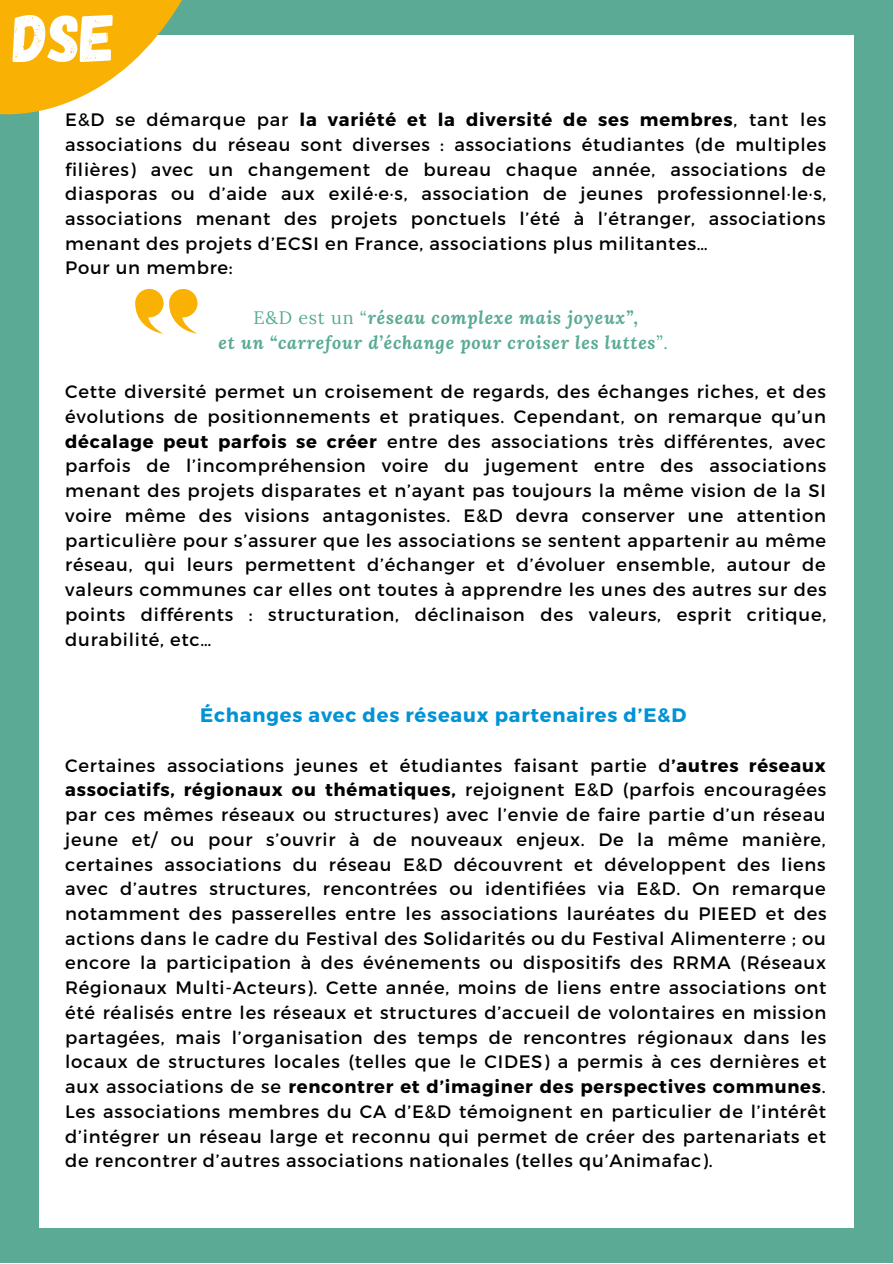
<style>
.page{position:relative;width:893px;height:1264px;background:#fff}
.page>*{position:absolute;margin:0;border:0;box-sizing:border-box;transform-origin:0 0}
.t1{font:67.5px "Gagalin";color:#fff}
.t2{font:700 19.5px "Montserrat";letter-spacing:.04em;color:#0093d6}
.t3{font:18px/24.8px "Montserrat";letter-spacing:.04em;color:#000;text-align:justify}
.t4{font:italic 700 18px "Lora";letter-spacing:.04em;color:#5aaa96}
.s1{font-weight:700}
.s2{font-weight:400;font-style:normal}
</style>
<div class="page">
<div style="left:0;top:0;width:892px;height:1262px;background:#5aaa96"></div>
<div style="left:39px;top:35px;width:814px;height:1192px;background:#fff"></div>
<svg style="left:0;top:0;width:182px;height:115px;fill:#f9b104"></svg>
<svg style="left:135px;top:289px;width:63px;height:45px"></svg>
<p class="t1" style="left:13px;top:-6px;width:104px">DSE</p>
<p class="t3" style="left:65px;top:106px;width:762px">E&amp;D se démarque par <span class="s1">la variété et la diversité de ses membres</span>, tant les associations du réseau sont diverses : associations étudiantes (de multiples filières) avec un changement de bureau chaque année, associations de diasporas ou d’aide aux exilé·e·s, association de jeunes professionnel·le·s, associations menant des projets ponctuels l’été à l’étranger, associations menant des projets d’ECSI en France, associations plus militantes…</p>
<p class="t3" style="left:65px;top:255px;width:169px">Pour un membre:</p>
<p class="t4" style="left:253px;top:305px;width:386px"><span class="s2">E&amp;D est un “</span>réseau complexe mais joyeux”,</p>
<p class="t4" style="left:218px;top:330px;width:450px">et un “carrefour d’échange pour croiser les luttes<span class="s2">”.</span></p>
<p class="t3" style="left:65px;top:378px;width:762px">Cette diversité permet un croisement de regards, des échanges riches, et des évolutions de positionnements et pratiques. Cependant, on remarque qu’un <span class="s1">décalage peut parfois se créer</span> entre des associations très différentes, avec parfois de l’incompréhension voire du jugement entre des associations menant des projets disparates et n’ayant pas toujours la même vision de la SI voire même des visions antagonistes. E&amp;D devra conserver une attention particulière pour s’assurer que les associations se sentent appartenir au même réseau, qui leurs permettent d’échanger et d’évoluer ensemble, autour de valeurs communes car elles ont toutes à apprendre les unes des autres sur des points différents : structuration, déclinaison des valeurs, esprit critique, durabilité, etc…</p>
<p class="t2" style="left:200px;top:702px;width:487px">Échanges avec des réseaux partenaires d’E&amp;D</p>
<p class="t3" style="left:65px;top:751px;width:762px">Certaines associations jeunes et étudiantes faisant partie d<span class="s1">’autres réseaux associatifs, régionaux ou thématiques,</span> rejoignent E&amp;D (parfois encouragées par ces mêmes réseaux ou structures) avec l’envie de faire partie d’un réseau jeune et/ ou pour s’ouvrir à de nouveaux enjeux. De la même manière, certaines associations du réseau E&amp;D découvrent et développent des liens avec d’autres structures, rencontrées ou identifiées via E&amp;D. On remarque notamment des passerelles entre les associations lauréates du PIEED et des actions dans le cadre du Festival des Solidarités ou du Festival Alimenterre ; ou encore la participation à des événements ou dispositifs des RRMA (Réseaux Régionaux Multi-Acteurs). Cette année, moins de liens entre associations ont été réalisés entre les réseaux et structures d’accueil de volontaires en mission partagées, mais l’organisation des temps de rencontres régionaux dans les locaux de structures locales (telles que le CIDES) a permis à ces dernières et aux associations de se <span class="s1">rencontrer et d’imaginer des perspectives communes</span>.<br>Les associations membres du CA d’E&amp;D témoignent en particulier de l’intérêt d’intégrer un réseau large et reconnu qui permet de créer des partenariats et de rencontrer d’autres associations nationales (telles qu’Animafac).</p>
</div>
